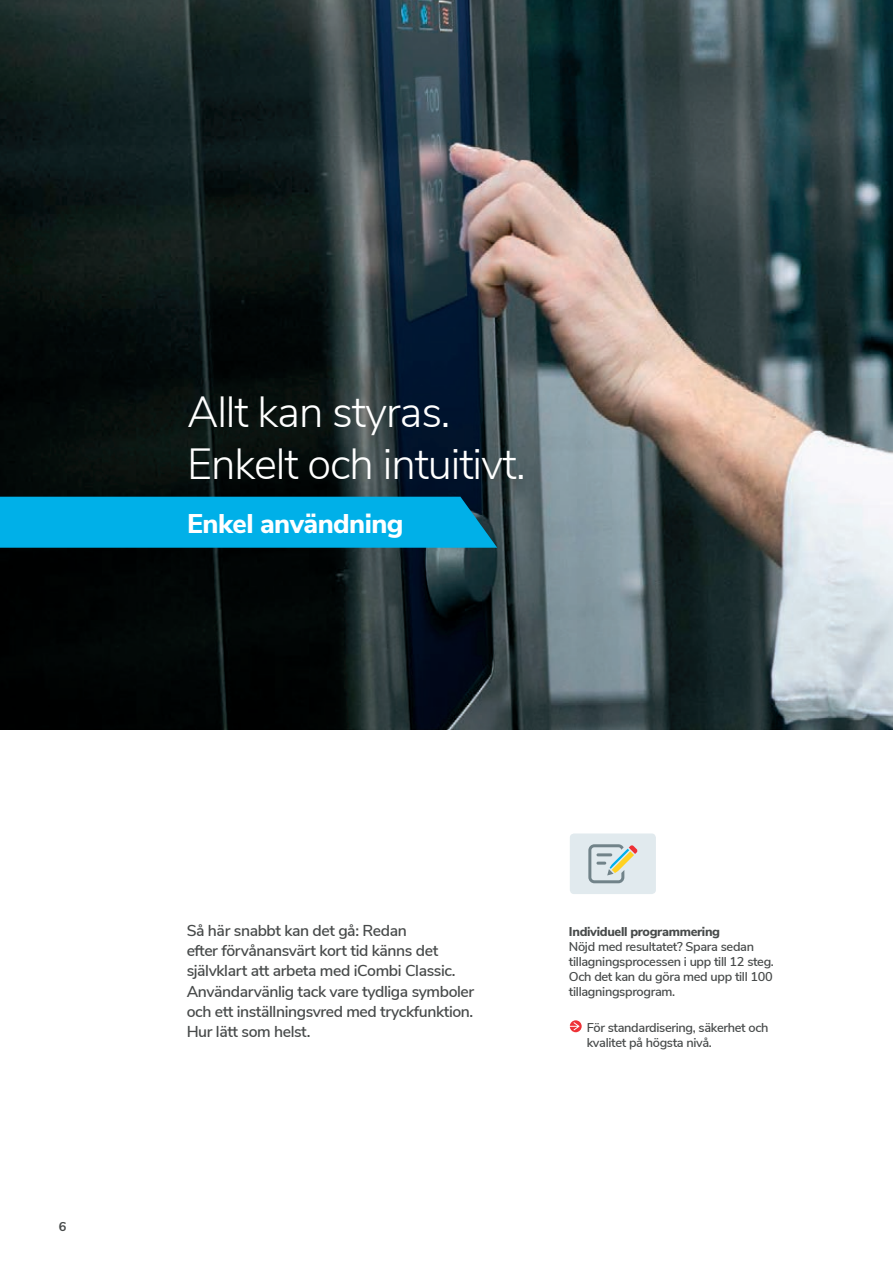
<style>
.page{position:relative;width:893px;height:1263px;background:#fff}
.page>*{position:absolute;margin:0;border:0;box-sizing:border-box;transform-origin:0 0}
.t1{font:300 43.5px/52.2px "Nunito Sans";letter-spacing:-.025em;color:#fff}
.t2{font:800 27px "Nunito Sans";letter-spacing:-.02em;color:#fff}
.t3{font:600 15.75px/20.2px "Nunito Sans";letter-spacing:-.025em;color:#474a4a}
.t4{font:600 12.75px/15px "Nunito Sans";letter-spacing:-.025em;color:#474a4a}
.t5{font:800 12.75px "Nunito Sans";letter-spacing:-.025em;color:#474a4a}
.t6{font:700 12.75px "Nunito Sans";color:#474a4a}
</style>
<div class="page">
<img style="left:0;top:0;width:893px;height:729px">
<svg style="left:570px;top:1020px;width:12px;height:12px"></svg>
<div style="left:570px;top:833px;width:86px;height:61px;background:#e1eaee;border-radius:4px"></div>
<svg style="left:588px;top:844px;width:50px;height:39px"></svg>
<div style="left:0;top:497px;width:497px;height:51px;background:#00b0e8"></div>
<h1 class="t1" style="left:187px;top:383px;width:340px">Allt kan styras.<br>Enkelt och intuitivt.</h1>
<h2 class="t2" style="left:187px;top:503px;width:218px">Enkel användning</h2>
<p class="t6" style="left:59px;top:1218px;width:9px">6</p>
<p class="t3" style="left:187px;top:919px;width:289px">Så här snabbt kan det gå: Redan<br>efter förvånansvärt kort tid känns det självklart att arbeta med iCombi Classic.<br>Användarvänlig tack vare tydliga symboler och ett inställningsvred med tryckfunktion.<br>Hur lätt som helst.</p>
<p class="t5" style="left:569px;top:922px;width:153px">Individuell programmering</p>
<p class="t4" style="left:569px;top:938px;width:207px">Nöjd med resultatet? Spara sedan tillagningsprocessen i upp till 12 steg.<br>Och det kan du göra med upp till 100 tillagningsprogram.</p>
<p class="t4" style="left:587px;top:1019px;width:183px">För standardisering, säkerhet och kvalitet på högsta nivå.</p>
</div>
